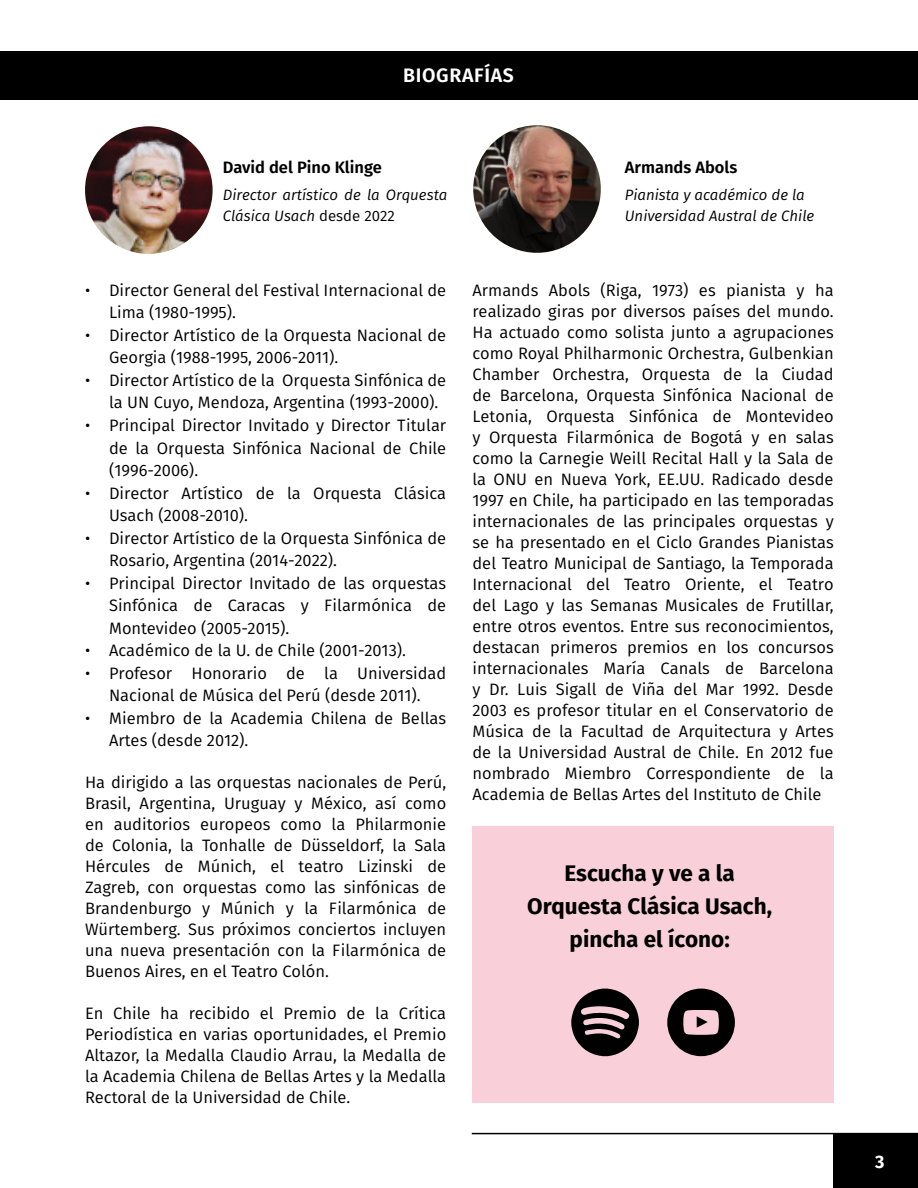
<style>
.page{position:relative;width:918px;height:1188px;background:#fff}
.page>*{position:absolute;margin:0;border:0;box-sizing:border-box;transform-origin:0 0}
.t1{font:700 22.5px/33px "Fira Sans";color:#000;text-align:center}
.t2{font:600 19.5px "Fira Sans";letter-spacing:.035em;color:#fff}
.t3{font:700 18px "Fira Sans";color:#fff}
.t4{font:16.5px/21px "Fira Sans";color:#000}
.t5{font:600 16.5px "Fira Sans";color:#000}
.t6{font:italic 15px/21px "Fira Sans";color:#000}
.s1{font-style:normal}
</style>
<div class="page">
<div style="left:833px;top:1134px;width:85px;height:54px;background:#000"></div>
<hr style="left:472px;top:1133px;width:446px;height:1px;background:#000">
<img style="left:85px;top:126px;width:128px;height:128px;border-radius:64px">
<div style="left:0;top:51px;width:918px;height:49px;background:#000"></div>
<img style="left:473px;top:125px;width:128px;height:128px">
<div style="left:472px;top:826px;width:362px;height:277px;background:#f9d0da"></div>
<div style="left:667px;top:989px;width:68px;height:67px;background:#000;border-radius:50%"></div>
<svg style="left:683px;top:1010px;width:36px;height:25px"></svg>
<svg style="left:571px;top:989px;width:68px;height:67px"></svg>
<p class="t2" style="left:403px;top:59px;width:112px">BIOGRAFÍAS</p>
<p class="t5" style="left:223px;top:153px;width:161px">David del Pino Klinge</p>
<p class="t6" style="left:223px;top:184px;width:226px">Director artístico de la Orquesta<br>Clásica Usach <span class="s1">desde 2022</span></p>
<p class="t5" style="left:625px;top:153px;width:114px">Armands Abols</p>
<p class="t6" style="left:625px;top:184px;width:191px">Pianista y académico de la<br>Universidad Austral de Chile</p>
<p class="t4" style="left:109px;top:279px;width:339px;line-height:22.5px;text-indent:-24px">• Director General del Festival Internacional de<br>Lima (1980-1995).</p>
<p class="t4" style="left:109px;top:324px;width:339px;line-height:22.5px;text-indent:-24px">• Director Artístico de la Orquesta Nacional de<br>Georgia (1988-1995, 2006-2011).</p>
<p class="t4" style="left:109px;top:369px;width:339px;line-height:22.5px;text-indent:-24px">• Director Artístico de la Orquesta Sinfónica de la UN Cuyo, Mendoza, Argentina (1993-2000).</p>
<p class="t4" style="left:109px;top:414px;width:339px;line-height:22.5px;text-align:justify;text-indent:-24px">• Principal Director Invitado y Director Titular de la Orquesta Sinfónica Nacional de Chile (1996-2006).</p>
<p class="t4" style="left:109px;top:481px;width:339px;line-height:22.5px;text-indent:-24px">• Director Artístico de la Orquesta Clásica<br>Usach (2008-2010).</p>
<p class="t4" style="left:109px;top:526px;width:339px;line-height:22.5px;text-indent:-24px">• Director Artístico de la Orquesta Sinfónica de<br>Rosario, Argentina (2014-2022).</p>
<p class="t4" style="left:109px;top:571px;width:339px;line-height:22.5px;text-align:justify;text-indent:-24px">• Principal Director Invitado de las orquestas Sinfónica de Caracas y Filarmónica de Montevideo (2005-2015).</p>
<p class="t4" style="left:85px;top:639px;width:322px">• Académico de la U. de Chile (2001-2013).</p>
<p class="t4" style="left:85px;top:661px;width:363px;line-height:22.5px;text-align:center">• Profesor Honorario de la Universidad<br>Nacional de Música del Perú (desde 2011).</p>
<p class="t4" style="left:109px;top:706px;width:339px;line-height:22.5px;text-indent:-24px">• Miembro de la Academia Chilena de Bellas<br>Artes (desde 2012).</p>
<p class="t4" style="left:85px;top:771px;width:363px;text-align:justify">Ha dirigido a las orquestas nacionales de Perú, Brasil, Argentina, Uruguay y México, así como en auditorios europeos como la Philarmonie de Colonia, la Tonhalle de Düsseldorf, la Sala Hércules de Múnich, el teatro Lizinski de Zagreb, con orquestas como las sinfónicas de Brandenburgo y Múnich y la Filarmónica de Würtemberg. Sus próximos conciertos incluyen una nueva presentación con la Filarmónica de Buenos Aires, en el Teatro Colón.</p>
<p class="t4" style="left:85px;top:1002px;width:363px;text-align:justify">En Chile ha recibido el Premio de la Crítica Periodística en varias oportunidades, el Premio Altazor, la Medalla Claudio Arrau, la Medalla de la Academia Chilena de Bellas Artes y la Medalla Rectoral de la Universidad de Chile.</p>
<p class="t4" style="left:472px;top:279px;width:363px;text-align:justify">Armands Abols (Riga, 1973) es pianista y ha realizado giras por diversos países del mundo.<br>Ha actuado como solista junto a agrupaciones como Royal Philharmonic Orchestra, Gulbenkian Chamber Orchestra, Orquesta de la Ciudad de Barcelona, Orquesta Sinfónica Nacional de Letonia, Orquesta Sinfónica de Montevideo y Orquesta Filarmónica de Bogotá y en salas como la Carnegie Weill Recital Hall y la Sala de la ONU en Nueva York, EE.UU. Radicado desde 1997 en Chile, ha participado en las temporadas internacionales de las principales orquestas y se ha presentado en el Ciclo Grandes Pianistas del Teatro Municipal de Santiago, la Temporada Internacional del Teatro Oriente, el Teatro del Lago y las Semanas Musicales de Frutillar, entre otros eventos. Entre sus reconocimientos, destacan primeros premios en los concursos internacionales María Canals de Barcelona y Dr. Luis Sigall de Viña del Mar 1992. Desde 2003 es profesor titular en el Conservatorio de Música de la Facultad de Arquitectura y Artes de la Universidad Austral de Chile. En 2012 fue nombrado Miembro Correspondiente de la Academia de Bellas Artes del Instituto de Chile</p>
<h1 class="t1" style="left:527px;top:855px;width:246px">Escucha y ve a la<br>Orquesta Clásica Usach, pincha el ícono:</h1>
<p class="t3" style="left:875px;top:1146px;width:11px">3</p>
</div>
